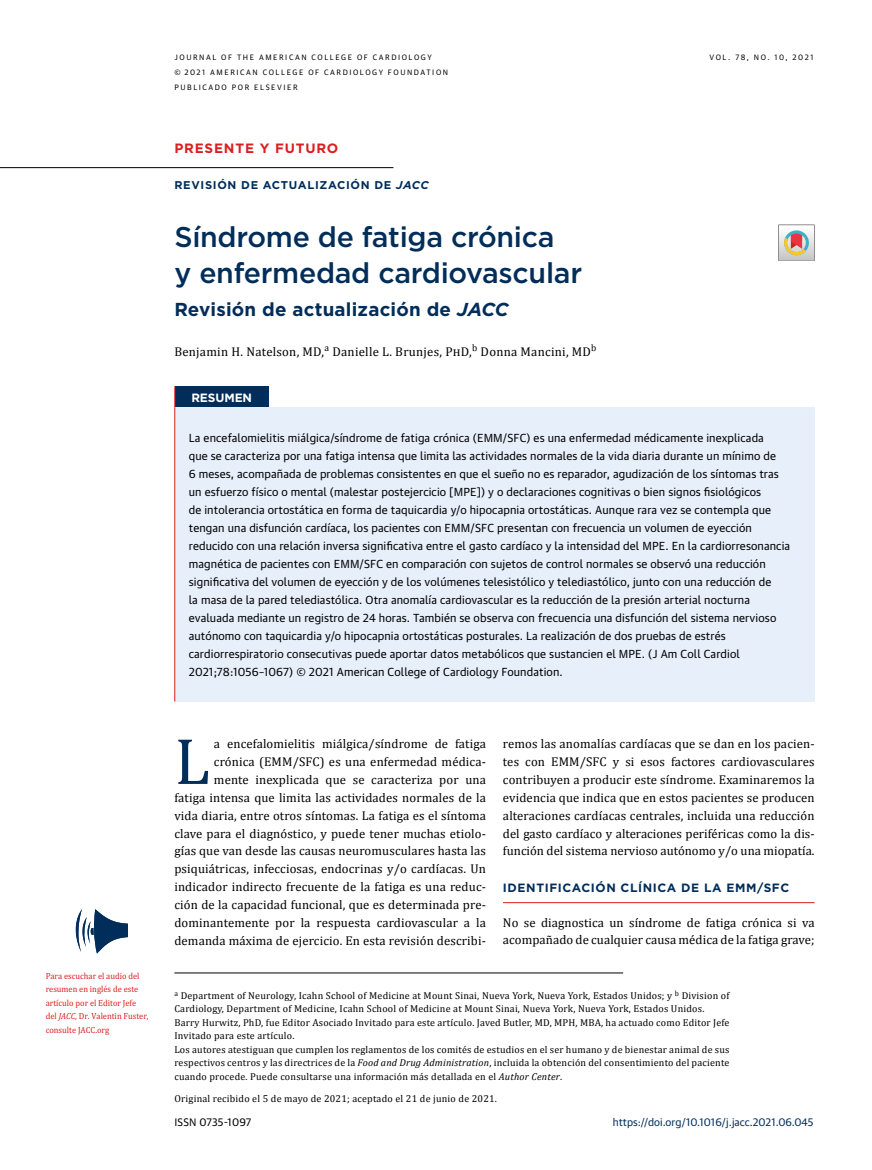
<style>
.page{position:relative;width:872px;height:1170px;background:#fff}
.page>*{position:absolute;margin:0;border:0;box-sizing:border-box;transform-origin:0 0}
.t1{font:66.3px "Cambria";color:#002d5a}
.t2{font:500 28.5px/36px "Gotham";letter-spacing:-.01em;color:#002d5a}
.t3{font:700 18.75px "Gotham";letter-spacing:.01em;color:#002d5a}
.t4{font:700 13.5px "Gotham";letter-spacing:.06em;color:#db1e1f}
.t5{font:12.75px/17.9px "Cambria";letter-spacing:.01em;color:#000;text-align:right}
.t6{font:700 12px "Gotham";letter-spacing:.05em;color:#002d5a}
.t7{font:700 12px "Gotham";letter-spacing:-.01em;color:#fff}
.t8{font:11.25px/18px "Guardian Text Sans";letter-spacing:.01em;color:#000}
.t9{font:700 11.25px "Gotham";letter-spacing:.06em;color:#002d5a}
.t10{font:10.5px "Guardian Text Sans";color:#002d5a}
.t11{font:10.5px "Guardian Text Sans";letter-spacing:.015em;color:#000}
.t12{font:10.05px/13.5px "Cambria";letter-spacing:.02em;color:#000}
.t13{font:9px/13.5px "Cambria";color:#dc1e20;scale:.94 1}
.t14{font:7.5px/15px "Guardian Text Sans";letter-spacing:.205em;color:#000}
.s1{font-style:italic}
</style>
<div class="page">
<svg style="left:76px;top:909px;width:52px;height:44px"></svg>
<div style="left:778px;top:225px;width:36px;height:36px;border:1px solid #938e8e"></div>
<svg style="left:782px;top:230px;width:27px;height:26px"></svg>
<div style="left:175px;top:386px;width:93px;height:21px;background:#002d5a"></div>
<div style="left:175px;top:407px;width:639px;height:294px;background:#e7effa"></div>
<svg style="left:174px;top:386px;width:1px;height:21px"></svg>
<hr style="left:174px;top:407px;width:1px;height:294px;background:#db1e1f">
<hr style="left:0;top:167px;width:393px;height:1px;background:#000">
<hr style="left:503px;top:902px;width:311px;height:1px;background:#db1e1f">
<hr style="left:174px;top:972px;width:449px;height:1px;background:#000">
<p class="t13" style="left:46px;top:969px;width:111px">Para escuchar el audio del resumen en inglés de este artículo por el Editor Jefe del <span class="s1">JACC</span>, Dr. Valentin Fuster, consulte JACC.org</p>
<p class="t14" style="left:174px;top:50px;width:259px">JOURNAL OF THE AMERICAN COLLEGE OF CARDIOLOGY</p>
<p class="t14" style="left:709px;top:50px;width:105px">VOL. 78, NO. 10, 2021</p>
<p class="t14" style="left:174px;top:65px;width:275px">© 2021 AMERICAN COLLEGE OF CARDIOLOGY FOUNDATION<br>PUBLICADO POR ELSEVIER</p>
<p class="t4" style="left:174px;top:141px;width:165px">PRESENTE Y FUTURO</p>
<p class="t9" style="left:174px;top:179px;width:256px">REVISIÓN DE ACTUALIZACIÓN DE <span class="s1">JACC</span></p>
<h2 class="t2" style="left:174px;top:221px;width:409px">Síndrome de fatiga crónica<br>y enfermedad cardiovascular</h2>
<h3 class="t3" style="left:174px;top:299px;width:335px">Revisión de actualización de <span class="s1">JACC</span></h3>
<p class="t5" style="left:174px;top:343px;width:423px">Benjamin H. Natelson, MD,<sup>a</sup> Danielle L. Brunjes, PhD,<sup>b</sup> Donna Mancini, MD<sup>b</sup></p>
<p class="t7" style="left:191px;top:390px;width:62px">RESUMEN</p>
<p class="t8" style="left:189px;top:429px;width:603px">La encefalomielitis miálgica/síndrome de fatiga crónica (EMM/SFC) es una enfermedad médicamente inexplicada<br>que se caracteriza por una fatiga intensa que limita las actividades normales de la vida diaria durante un mínimo de<br>6 meses, acompañada de problemas consistentes en que el sueño no es reparador, agudización de los síntomas tras un esfuerzo físico o mental (malestar postejercicio [MPE]) y o declaraciones cognitivas o bien signos fisiológicos<br>de intolerancia ortostática en forma de taquicardia y/o hipocapnia ortostáticas. Aunque rara vez se contempla que tengan una disfunción cardíaca, los pacientes con EMM/SFC presentan con frecuencia un volumen de eyección reducido con una relación inversa significativa entre el gasto cardíaco y la intensidad del MPE. En la cardiorresonancia magnética de pacientes con EMM/SFC en comparación con sujetos de control normales se observó una reducción significativa del volumen de eyección y de los volúmenes telesistólico y telediastólico, junto con una reducción de<br>la masa de la pared telediastólica. Otra anomalía cardiovascular es la reducción de la presión arterial nocturna evaluada mediante un registro de 24 horas. También se observa con frecuencia una disfunción del sistema nervioso autónomo con taquicardia y/o hipocapnia ortostáticas posturales. La realización de dos pruebas de estrés cardiorrespiratorio consecutivas puede aportar datos metabólicos que sustancien el MPE. (J Am Coll Cardiol 2021;78:1056–1067) © 2021 American College of Cardiology Foundation.</p>
<p class="t5" style="left:174px;top:736px;width:313px">a encefalomielitis miálgica/síndrome de fatiga crónica (EMM/SFC) es una enfermedad médica-<br>mente inexplicada que se caracteriza por una<br>fatiga intensa que limita las actividades normales de la vida diaria, entre otros síntomas. La fatiga es el síntoma clave para el diagnóstico, y puede tener muchas etiolo&shy;gías que van desde las causas neuromusculares hasta las psiquiátricas, infecciosas, endocrinas y/o cardíacas. Un indicador indirecto frecuente de la fatiga es una reduc&shy;ción de la capacidad funcional, que es determinada pre&shy;dominantemente por la respuesta cardiovascular a la demanda máxima de ejercicio. En esta revisión describi-</p>
<p class="t5" style="left:503px;top:736px;width:313px;text-align:justify">remos las anomalías cardíacas que se dan en los pacien&shy;tes con EMM/SFC y si esos factores cardiovasculares contribuyen a producir este síndrome. Examinaremos la evidencia que indica que en estos pacientes se producen alteraciones cardíacas centrales, incluida una reducción del gasto cardíaco y alteraciones periféricas como la dis&shy;función del sistema nervioso autónomo y/o una miopatía.</p>
<h1 class="t1" style="left:174px;top:737px;width:37px">L</h1>
<p class="t6" style="left:503px;top:880px;width:288px">IDENTIFICACIÓN CLÍNICA DE LA EMM/SFC</p>
<p class="t5" style="left:503px;top:914px;width:313px;text-align:left">No se diagnostica un síndrome de fatiga crónica si va acompañado de cualquier causa médica de la fatiga grave;</p>
<p class="t12" style="left:174px;top:989px;width:556px"><sup>a</sup> Department of Neurology, Icahn School of Medicine at Mount Sinai, Nueva York, Nueva York, Estados Unidos; y <sup>b</sup> Division of Cardiology, Department of Medicine, Icahn School of Medicine at Mount Sinai, Nueva York, Nueva York, Estados Unidos.<br>Barry Hurwitz, PhD, fue Editor Asociado Invitado para este artículo. Javed Butler, MD, MPH, MBA, ha actuado como Editor Jefe Invitado para este artículo.<br>Los autores atestiguan que cumplen los reglamentos de los comités de estudios en el ser humano y de bienestar animal de sus respectivos centros y las directrices de la <span class="s1">Food and Drug Administration</span>, incluida la obtención del consentimiento del paciente cuando procede. Puede consultarse una información más detallada en el <span class="s1">Author Center</span>.</p>
<p class="t12" style="left:174px;top:1092px;width:324px">Original recibido el 5 de mayo de 2021; aceptado el 21 de junio de 2021.</p>
<p class="t11" style="left:174px;top:1117px;width:78px">ISSN 0735-1097</p>
<p class="t10" style="left:613px;top:1117px;width:202px">https://doi.org/10.1016/j.jacc.2021.06.045</p>
</div>
